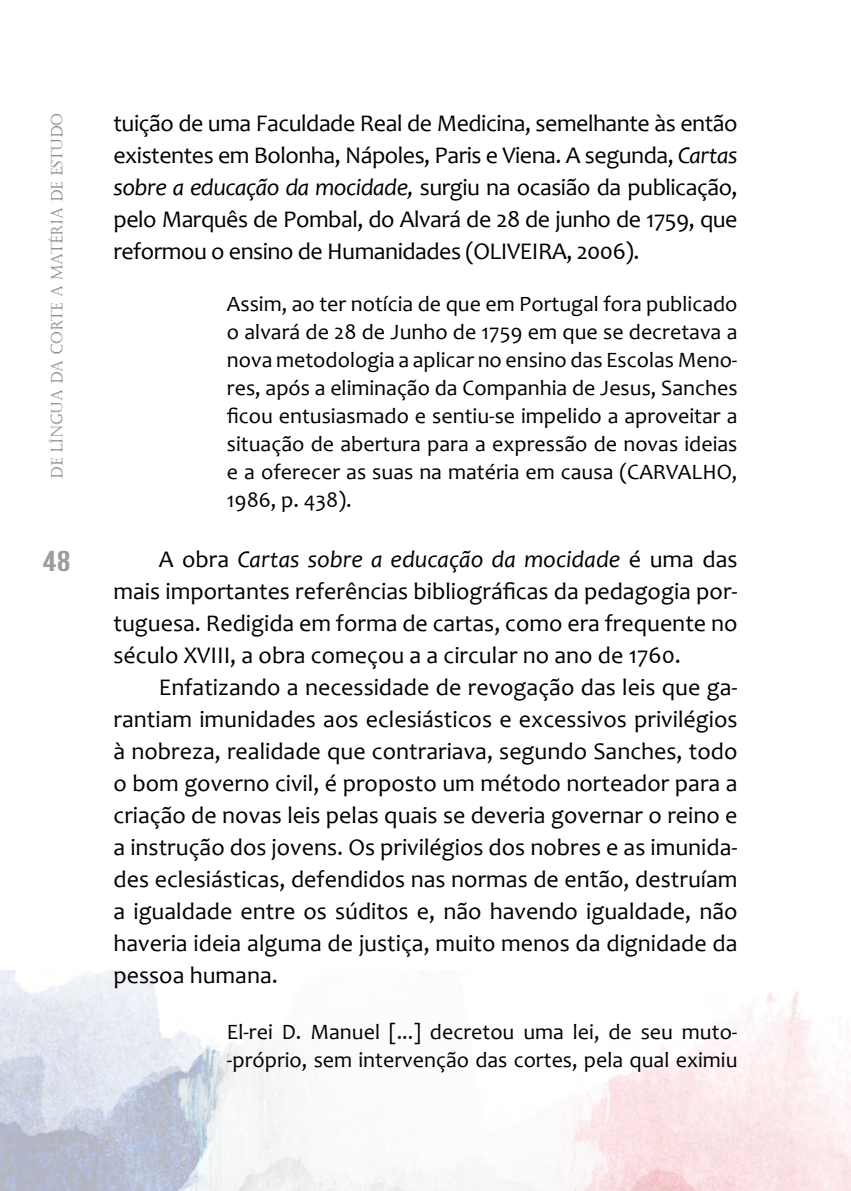
<style>
.page{position:relative;width:851px;height:1191px;background:#fff}
.page>*{position:absolute;margin:0;border:0;box-sizing:border-box;transform-origin:0 0}
.t1{font:100 34px "Alumni Sans";color:#9d9d9c}
.t2{font:24px/32px "Candara";color:#000;text-align:justify}
.t3{font:22px/28px "Candara";color:#000;text-align:justify}
.t4{font:16px "Castellar";color:#706f6f;scale:.9 1}
.s1{font-style:italic}
</style>
<div class="page">
<img style="left:0;top:970px;width:850px;height:221px">
<p class="t4" style="left:48px;top:479px;width:407px;rotate:-90deg">DELÍNGUADACORTEA MATÉRIADEESTUDO</p>
<p class="t2" style="left:113px;top:107px;width:625px">tuição de uma Faculdade Real de Medicina, semelhante às então existentes em Bolonha, Nápoles, Paris e Viena. A segunda, <span class="s1">Cartas sobre a educação da mocidade,</span> surgiu na ocasião da publicação, pelo Marquês de Pombal, do Alvará de 28 de junho de 1759, que reformou o ensino de Humanidades (OLIVEIRA, 2006).</p>
<p class="t3" style="left:227px;top:289px;width:512px">Assim, ao ter notícia de que em Portugal fora publicado o alvará de 28 de Junho de 1759 em que se decretava a nova metodologia a aplicar no ensino das Escolas Meno&shy;res, após a eliminação da Companhia de Jesus, Sanches ficou entusiasmado e sentiu-se impelido a aproveitar a situação de abertura para a expressão de novas ideias e a oferecer as suas na matéria em causa (CARVALHO, 1986, p. 438).</p>
<p class="t2" style="left:113px;top:543px;width:625px;text-indent:45px">A obra <span class="s1">Cartas sobre a educação da mocidade</span> é uma das mais importantes referências bibliográficas da pedagogia por&shy;tuguesa. Redigida em forma de cartas, como era frequente no século XVIII, a obra começou a a circular no ano de 1760.</p>
<p class="t2" style="left:113px;top:671px;width:625px;text-indent:45px">Enfatizando a necessidade de revogação das leis que ga&shy;rantiam imunidades aos eclesiásticos e excessivos privilégios à nobreza, realidade que contrariava, segundo Sanches, todo o bom governo civil, é proposto um método norteador para a criação de novas leis pelas quais se deveria governar o reino e a instrução dos jovens. Os privilégios dos nobres e as imunida&shy;des eclesiásticas, defendidos nas normas de então, destruíam a igualdade entre os súditos e, não havendo igualdade, não haveria ideia alguma de justiça, muito menos da dignidade da pessoa humana.</p>
<p class="t3" style="left:227px;top:1017px;width:512px">El-rei D. Manuel [...] decretou uma lei, de seu muto--próprio, sem intervenção das cortes, pela qual eximiu</p>
<h1 class="t1" style="left:43px;top:544px;width:29px">48</h1>
</div>
